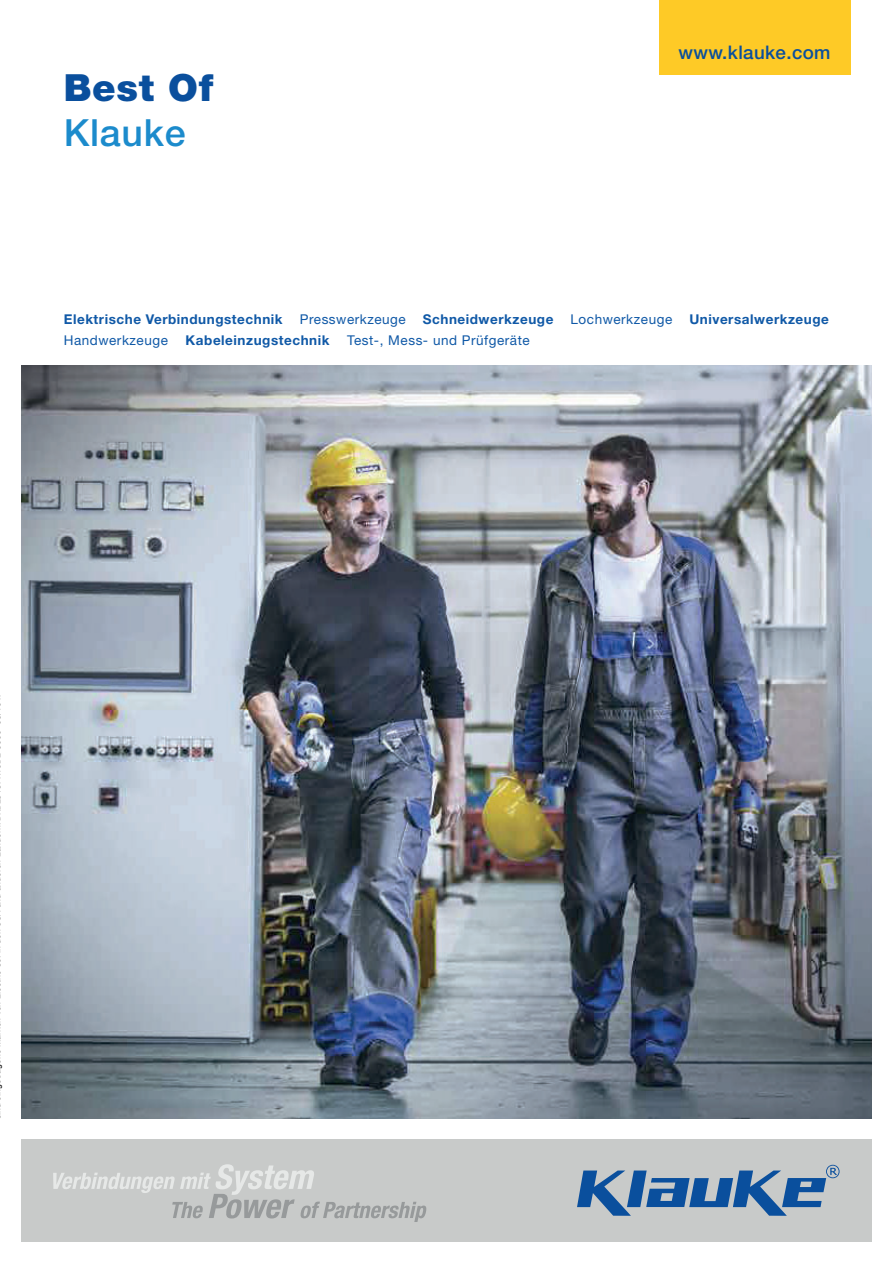
<style>
.page{position:relative;width:893px;height:1263px;background:#fff}
.page>*{position:absolute;margin:0;border:0;box-sizing:border-box;transform-origin:0 0}
.t1{font:900 37.5px "Helvetica Neue LT Pro";letter-spacing:.02em;color:#0a4f9d}
.t2{font:500 37.5px "Helvetica Neue LT Pro";letter-spacing:.02em;color:#1c8bcc}
.t3{font:500 18.75px "Helvetica Neue LT Pro";letter-spacing:.02em;color:#0a4f9d}
.t4{font:700 13.5px "Helvetica Neue LT Pro";letter-spacing:.04em;color:#1059a7}
.t5{font:13.5px "Helvetica Neue LT Pro";letter-spacing:.04em;color:#1059a7}
</style>
<div class="page">
<div style="left:21px;top:1139px;width:850px;height:102px;background:#c8cac9"></div>
<div style="left:659px;top:0;width:191px;height:75px;background:#feca26"></div>
<svg style="left:53px;top:1164px;width:374px;height:58px"></svg>
<svg style="left:577px;top:1165px;width:262px;height:51px"></svg>
<img style="left:21px;top:366px;width:850px;height:752px">
<h1 class="t1" style="left:64px;top:67px;width:151px">Best Of</h1>
<h1 class="t2" style="left:64px;top:111px;width:123px">Klauke</h1>
<h2 class="t3" style="left:678px;top:41px;width:154px">www.klauke.com</h2>
<p class="t4" style="left:64px;top:315px;width:220px">Elektrische Verbindungstechnik</p>
<p class="t5" style="left:300px;top:315px;width:107px">Presswerkzeuge</p>
<p class="t4" style="left:423px;top:315px;width:132px">Schneidwerkzeuge</p>
<p class="t5" style="left:570px;top:315px;width:103px">Lochwerkzeuge</p>
<p class="t4" style="left:689px;top:315px;width:141px">Universalwerkzeuge</p>
<p class="t5" style="left:64px;top:335px;width:106px">Handwerkzeuge</p>
<p class="t4" style="left:186px;top:335px;width:145px">Kabeleinzugstechnik</p>
<p class="t5" style="left:347px;top:335px;width:184px">Test-, Mess- und Prüfgeräte</p>
</div>
